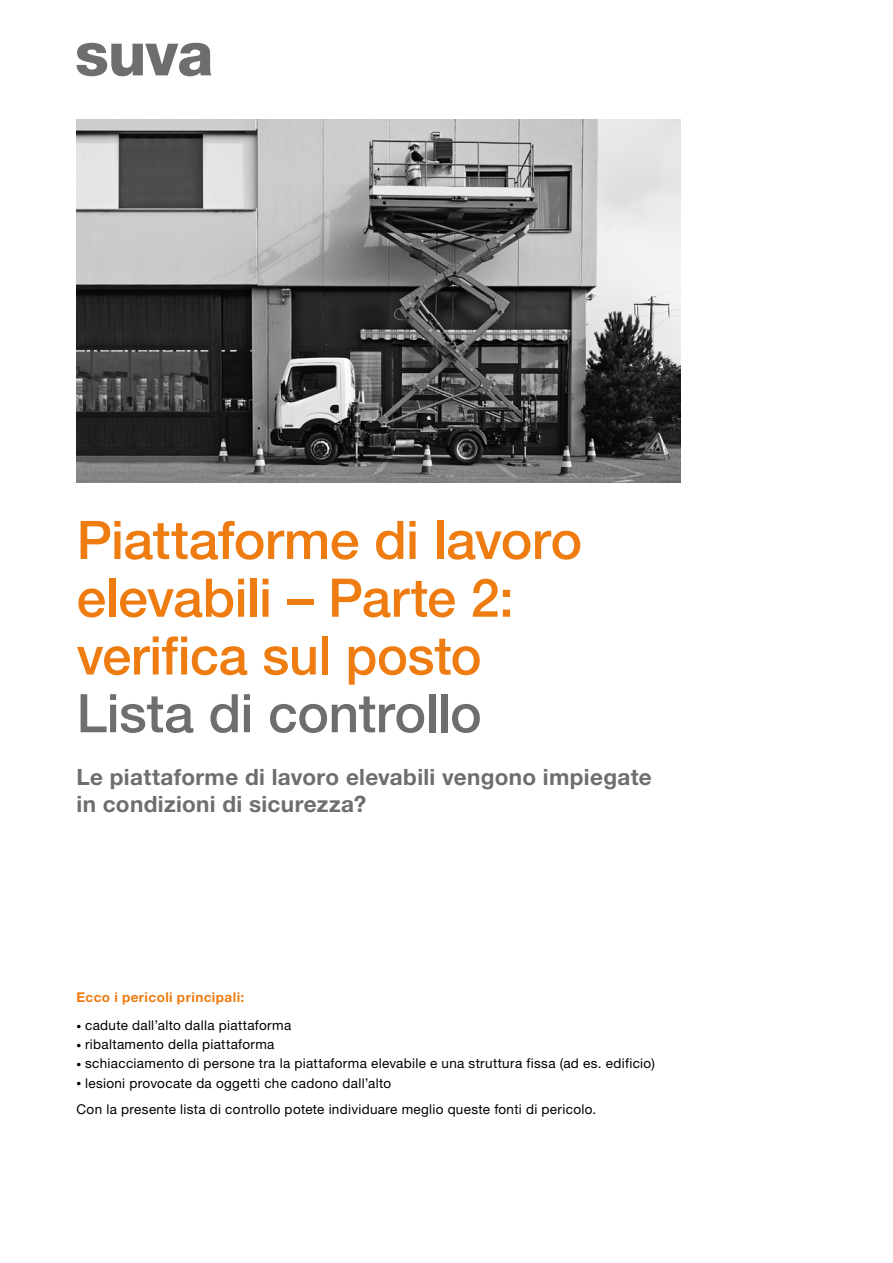
<style>
.page{position:relative;width:893px;height:1263px;background:#fff}
.page>*{position:absolute;margin:0;border:0;box-sizing:border-box;transform-origin:0 0}
.t1{font:500 53.25px/57.8px "Helvetica Neue LT Std";letter-spacing:-.01em;color:#ef7c11}
.t2{font:500 53.25px "Helvetica Neue LT Std";letter-spacing:-.01em;color:#6e6e6e}
.t3{font:700 22.5px/27px "Helvetica Neue LT Std";letter-spacing:.015em;color:#6e6e6e}
.t4{font:13.5px/26.5px "Helvetica Neue LT Std";letter-spacing:.025em;color:#000}
.t5{font:700 13.5px "Helvetica Neue LT Std";letter-spacing:.03em;color:#ef7c11}
.s1{font-weight:300;font-size:9.75px}
</style>
<div class="page">
<svg style="left:77px;top:43px;width:134px;height:33px"></svg>
<img style="left:77px;top:119px;width:603px;height:364px">
<h1 class="t1" style="left:77px;top:511px;width:507px">Piattaforme di lavoro elevabili – Parte 2: verifica sul posto</h1>
<h1 class="t2" style="left:77px;top:681px;width:407px">Lista di controllo</h1>
<h2 class="t3" style="left:77px;top:763px;width:577px">Le piattaforme di lavoro elevabili vengono impiegate in condizioni di sicurezza?</h2>
<p class="t5" style="left:77px;top:989px;width:169px">Ecco i pericoli principali:</p>
<p class="t4" style="left:77px;top:1012px;width:216px"><span class="s1">•</span> cadute dall’alto dalla piattaforma</p>
<p class="t4" style="left:77px;top:1031px;width:200px"><span class="s1">•</span> ribaltamento della piattaforma</p>
<p class="t4" style="left:77px;top:1050px;width:580px"><span class="s1">•</span> schiacciamento di persone tra la piattaforma elevabile e una struttura fissa (ad es. edificio)</p>
<p class="t4" style="left:77px;top:1069px;width:521px"><span class="s1">•</span> lesioni provocate da oggetti che cadono dall’alto<br>Con la presente lista di controllo potete individuare meglio queste fonti di pericolo.</p>
</div>
